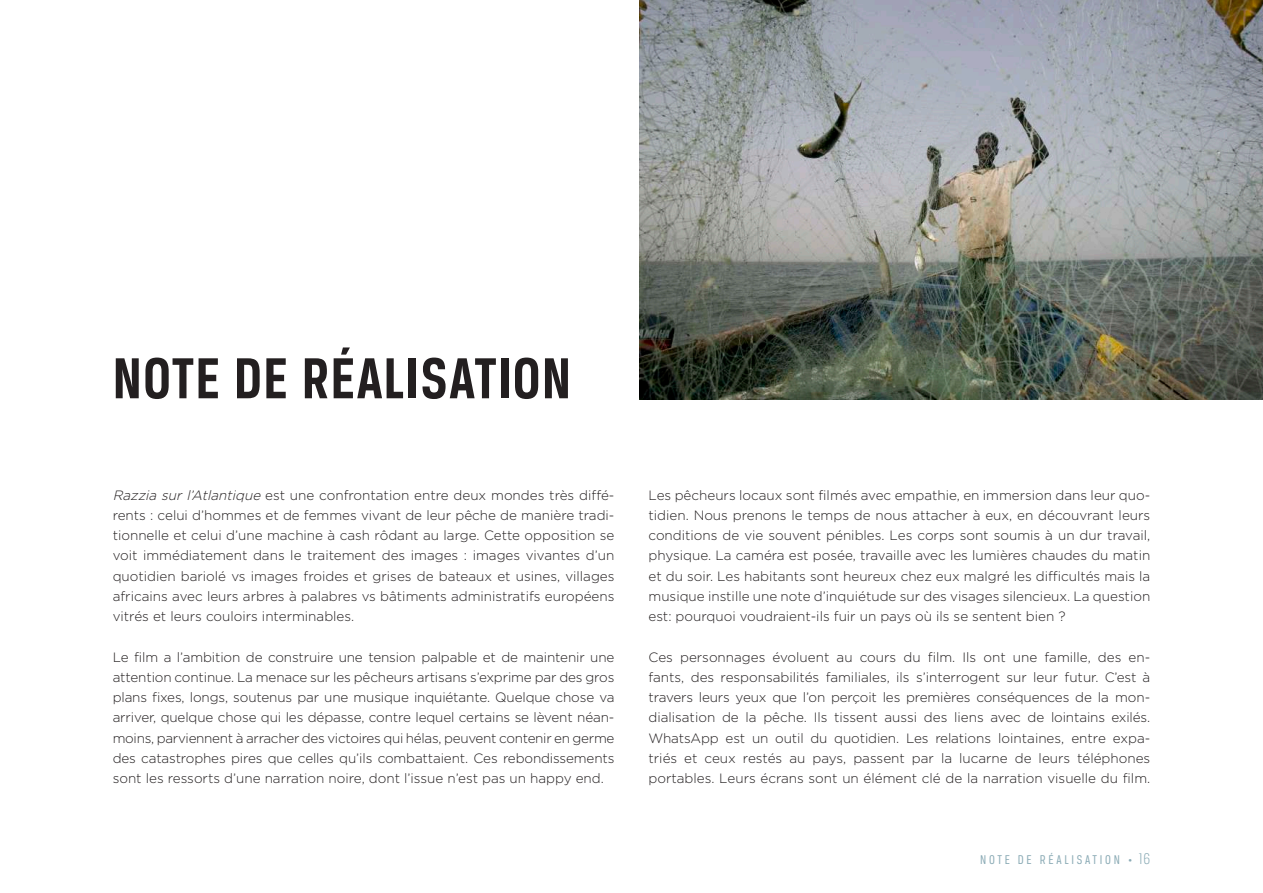
<style>
.page{position:relative;width:1263px;height:893px;background:#fff}
.page>*{position:absolute;margin:0;border:0;box-sizing:border-box;transform-origin:0 0}
.t1{font:700 61.5px "Breuer Condensed";letter-spacing:.025em;color:#231f20}
.t2{font:300 13.5px/20.2px "Gotham";color:#231f20;text-align:justify}
.t3{font:13.5px "Breuer Condensed";letter-spacing:.2em;color:#8aaab5}
.s1{font-style:italic}
.s2{font-family:"Gotham";font-weight:300;font-size:10.5px}
.s3{font-weight:300;font-size:16.5px}
</style>
<div class="page">
<img style="left:639px;top:0;width:624px;height:400px">
<h1 class="t1" style="left:113px;top:344px;width:460px">NOTE DE RÉALISATION</h1>
<p class="t2" style="left:113px;top:484px;width:503px"><span class="s1">Razzia sur l’Atlantique</span> est une confrontation entre deux mondes très diffé&shy;rents : celui d’hommes et de femmes vivant de leur pêche de manière tradi&shy;tionnelle et celui d’une machine à cash rôdant au large. Cette opposition se voit immédiatement dans le traitement des images : images vivantes d’un quotidien bariolé vs images froides et grises de bateaux et usines, villages africains avec leurs arbres à palabres vs bâtiments administratifs européens vitrés et leurs couloirs interminables.</p>
<p class="t2" style="left:113px;top:646px;width:503px">Le film a l’ambition de construire une tension palpable et de maintenir une attention continue. La menace sur les pêcheurs artisans s’exprime par des gros plans fixes, longs, soutenus par une musique inquiétante. Quelque chose va arriver, quelque chose qui les dépasse, contre lequel certains se lèvent néan&shy;moins, parviennent à arracher des victoires qui hélas, peuvent contenir en germe des catastrophes pires que celles qu’ils combattaient. Ces rebondissements sont les ressorts d’une narration noire, dont l’issue n’est pas un happy end.</p>
<p class="t2" style="left:648px;top:484px;width:503px">Les pêcheurs locaux sont filmés avec empathie, en immersion dans leur quo&shy;tidien. Nous prenons le temps de nous attacher à eux, en découvrant leurs conditions de vie souvent pénibles. Les corps sont soumis à un dur travail, physique. La caméra est posée, travaille avec les lumières chaudes du matin et du soir. Les habitants sont heureux chez eux malgré les difficultés mais la musique instille une note d’inquiétude sur des visages silencieux. La question est: pourquoi voudraient-ils fuir un pays où ils se sentent bien ?</p>
<p class="t2" style="left:648px;top:646px;width:503px">Ces personnages évoluent au cours du film. Ils ont une famille, des en&shy;fants, des responsabilités familiales, ils s’interrogent sur leur futur. C’est à travers leurs yeux que l’on perçoit les premières conséquences de la mon&shy;dialisation de la pêche. Ils tissent aussi des liens avec de lointains exilés.<br>WhatsApp est un outil du quotidien. Les relations lointaines, entre expa&shy;triés et ceux restés au pays, passent par la lucarne de leurs téléphones portables. Leurs écrans sont un élément clé de la narration visuelle du film.</p>
<p class="t3" style="left:980px;top:852px;width:172px">NOTE DE RÉALISATION <span class="s2">•</span> <span class="s3">16</span></p>
</div>
